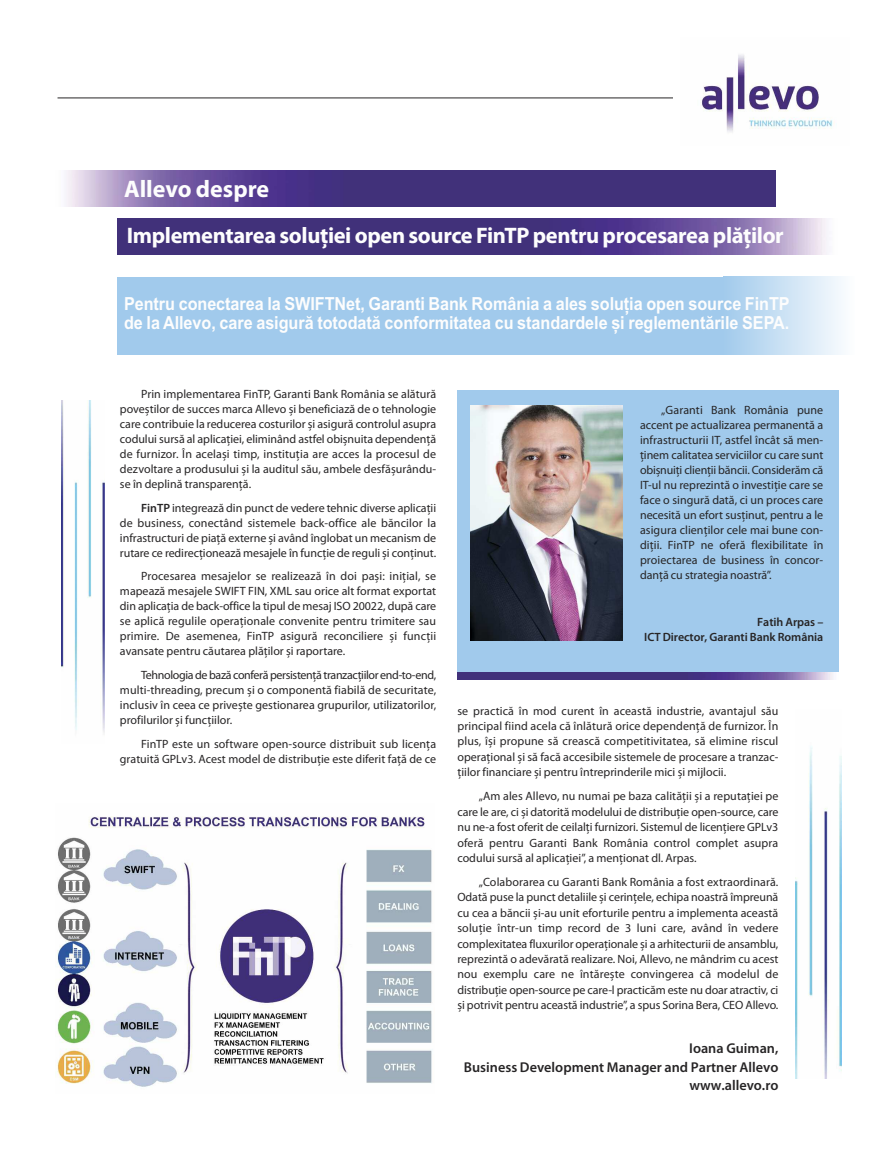
<style>
.page{position:relative;width:893px;height:1149px;background:#fff}
.page>*{position:absolute;margin:0;border:0;box-sizing:border-box;transform-origin:0 0}
.t1{font:700 24px "Drepte";color:#fdfdfd}
.t2{font:700 22.5px "Drepte";letter-spacing:-.015em;color:#fdfdfd}
.t3{font:700 18px/19.5px "Arial";letter-spacing:-.005em;color:#fdfdfd;scale:.9 1}
.t4{font:600 14.25px/18.5px "Myriad Pro";color:#272526;text-align:right}
.t5{font:12px/15px "Faraserife";color:#272526;text-align:justify}
.t6{font:600 12px/15px "Myriad Pro";letter-spacing:-.005em;color:#272526;text-align:right}
.s1{font-family:"Myriad Pro";font-weight:600}
</style>
<div class="page">
<hr style="left:58px;top:97px;width:782px;height:1px;background:#272526">
<div style="left:674px;top:38px;width:175px;height:108px;background:#fff"></div>
<img style="left:701px;top:54px;width:132px;height:78px">
<svg style="left:117px;top:218px;width:710px;height:1px"></svg>
<img style="left:117px;top:219px;width:710px;height:35px">
<div style="left:117px;top:276px;width:721px;height:78px;background:#a1caec"></div>
<div style="left:724px;top:276px;width:130px;height:78px;background:linear-gradient(to right,#a2caec,#fcfdfe)"></div>
<img style="left:66px;top:170px;width:710px;height:36px">
<img style="left:62px;top:400px;width:43px;height:333px">
<img style="left:795px;top:746px;width:46px;height:332px">
<img style="left:55px;top:816px;width:377px;height:271px">
<div style="left:457px;top:390px;width:381px;height:285px;background:#a1caec"></div>
<img style="left:471px;top:405px;width:151px;height:235px">
<img style="left:457px;top:672px;width:381px;height:7px">
<h1 class="t1" style="left:124px;top:173px;width:147px">Allevo despre</h1>
<h2 class="t2" style="left:127px;top:221px;width:658px">Implementarea soluției open source FinTP pentru procesarea plăților</h2>
<h3 class="t3" style="left:124px;top:294px;width:741px">Pentru conectarea la SWIFTNet, Garanti Bank România a ales soluția open source FinTP de la Allevo, care asigură totodată conformitatea cu standardele și reglementările SEPA.</h3>
<p class="t5" style="left:120px;top:386px;width:318px;text-indent:21px">Prin implementarea FinTP, Garanti Bank România se alătură poveștilor de succes marca Allevo și beneficiază de o tehnologie care contribuie la reducerea costurilor și asigură controlul asupra codului sursă al aplicației, eliminând astfel obișnuita dependență de furnizor. În același timp, instituția are acces la procesul de dezvoltare a produsului și la auditul său, ambele desfășurându&shy;se în deplină transparență.</p>
<p class="t5" style="left:120px;top:500px;width:318px;text-indent:21px"><span class="s1">FinTP</span> integrează din punct de vedere tehnic diverse aplicații de business, conectând sistemele back-office ale băncilor la infrastructuri de piață externe și având înglobat un mecanism de rutare ce redirecționează mesajele în funcție de reguli și conținut.</p>
<p class="t5" style="left:120px;top:568px;width:318px;text-indent:21px">Procesarea mesajelor se realizează în doi pași: inițial, se mapează mesajele SWIFT FIN, XML sau orice alt format exportat din aplicația de back-office la tipul de mesaj ISO 20022, după care se aplică regulile operaționale convenite pentru trimitere sau primire. De asemenea, FinTP asigură reconciliere și funcții avansate pentru căutarea plăților și raportare.</p>
<p class="t5" style="left:120px;top:667px;width:318px;text-indent:21px">Tehnologia de bază conferă persistență tranzacțiilor end-to-end, multi-threading, precum și o componentă fiabilă de securitate, inclusiv în ceea ce privește gestionarea grupurilor, utilizatorilor, profilurilor și funcțiilor.</p>
<p class="t5" style="left:120px;top:735px;width:318px;text-align:right">FinTP este un software open-source distribuit sub licența gratuită GPLv3. Acest model de distribuție este diferit față de ce</p>
<p class="t5" style="left:640px;top:402px;width:185px;text-indent:21px">„Garanti Bank România pune accent pe actualizarea permanentă a infrastructurii IT, astfel încât să men&shy;ținem calitatea serviciilor cu care sunt obișnuiți clienții băncii. Considerăm că IT-ul nu reprezintă o investiție care se face o singură dată, ci un proces care necesită un efort susținut, pentru a le asigura clienților cele mai bune con&shy;diții. FinTP ne oferă flexibilitate în proiectarea de business în concor&shy;danță cu strategia noastră”.</p>
<p class="t6" style="left:644px;top:615px;width:181px">Fatih Arpas –<br>ICT Director, Garanti Bank România</p>
<p class="t5" style="left:457px;top:702px;width:322px;line-height:15.5px">se practică în mod curent în această industrie, avantajul său principal fiind acela că înlătură orice dependență de furnizor. În plus, își propune să crească competitivitatea, să elimine riscul operațional și să facă accesibile sistemele de procesare a tranzac&shy;țiilor financiare și pentru întreprinderile mici și mijlocii.</p>
<p class="t5" style="left:457px;top:787px;width:322px;line-height:15.5px;text-indent:21px">„Am ales Allevo, nu numai pe baza calității și a reputației pe care le are, ci și datorită modelului de distribuție open-source, care nu ne-a fost oferit de ceilalți furnizori. Sistemul de licențiere GPLv3 oferă pentru Garanti Bank România control complet asupra codului sursă al aplicației”, a menționat dl. Arpas.</p>
<p class="t5" style="left:457px;top:873px;width:322px;line-height:15.5px;text-indent:21px">„Colaborarea cu Garanti Bank România a fost extraordinară.<br>Odată puse la punct detaliile și cerințele, echipa noastră împreună cu cea a băncii și-au unit eforturile pentru a implementa această soluție într-un timp record de 3 luni care, având în vedere complexitatea fluxurilor operaționale și a arhitecturii de ansamblu, reprezintă o adevărată realizare. Noi, Allevo, ne mândrim cu acest nou exemplu care ne întărește convingerea că modelul de distribuție open-source pe care-l practicăm este nu doar atractiv, ci și potrivit pentru această industrie”, a spus Sorina Bera, CEO Allevo.</p>
<p class="t4" style="left:464px;top:1039px;width:316px">Ioana Guiman,<br>Business Development Manager and Partner Allevo www.allevo.ro</p>
</div>
